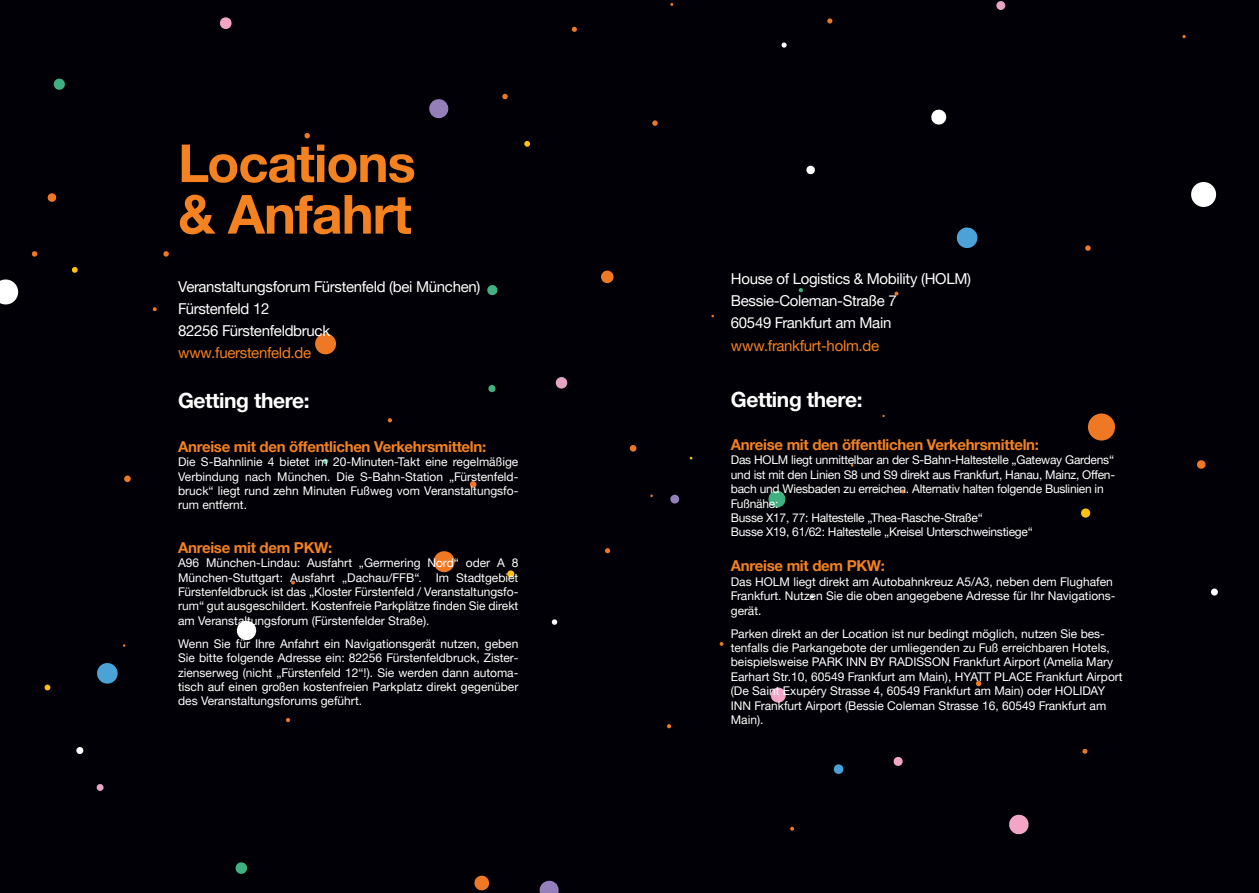
<style>
.page{position:relative;width:1259px;height:893px;background:#000006}
.page>*{position:absolute;margin:0;border:0;box-sizing:border-box;transform-origin:0 0}
.t1{font:700 54px "Helvetica Neue";letter-spacing:-.02em;color:#f58220}
.t2{font:700 52.5px "Helvetica Neue";letter-spacing:-.02em;color:#f58220}
.Aufzählung{font:700 21px "Helvetica Neue";letter-spacing:-.02em;color:#fff}
.Aufzählung-2{font:15px "Helvetica Neue";letter-spacing:-.02em;color:#fff}
.t3{font:700 15px "Helvetica Neue";letter-spacing:-.02em;color:#f58220}
.Aufzählung-3{font:15px "Helvetica Neue";letter-spacing:-.02em;color:#f58220}
.t4{font:12px/14.4px "Helvetica Neue";color:#fff;text-align:justify}
.t5{font:12px/14.4px "Helvetica Neue";letter-spacing:-.02em;color:#fff}
</style>
<div class="page">
<svg style="left:97px;top:663px;width:21px;height:21px"></svg>
<svg style="left:32px;top:251px;width:5px;height:6px"></svg>
<svg style="left:304px;top:133px;width:6px;height:6px"></svg>
<div style="left:1081px;top:508px;width:9px;height:10px;background:#fbc211;border-radius:50%"></div>
<svg style="left:44px;top:684px;width:7px;height:7px"></svg>
<svg style="left:0;top:279px;width:19px;height:26px"></svg>
<svg style="left:53px;top:78px;width:12px;height:12px"></svg>
<svg style="left:163px;top:251px;width:6px;height:6px"></svg>
<svg style="left:71px;top:267px;width:7px;height:6px"></svg>
<svg style="left:1197px;top:460px;width:9px;height:9px"></svg>
<svg style="left:235px;top:862px;width:13px;height:12px"></svg>
<svg style="left:47px;top:193px;width:10px;height:9px"></svg>
<svg style="left:219px;top:17px;width:13px;height:12px"></svg>
<div style="left:1087px;top:413px;width:28px;height:28px;background:#ee7823;border-radius:50%"></div>
<svg style="left:76px;top:747px;width:8px;height:7px"></svg>
<svg style="left:956px;top:227px;width:22px;height:21px"></svg>
<svg style="left:1211px;top:588px;width:7px;height:8px"></svg>
<svg style="left:976px;top:681px;width:5px;height:5px"></svg>
<svg style="left:539px;top:880px;width:20px;height:13px"></svg>
<svg style="left:806px;top:165px;width:9px;height:10px"></svg>
<svg style="left:652px;top:120px;width:6px;height:6px"></svg>
<svg style="left:474px;top:875px;width:16px;height:16px"></svg>
<svg style="left:1191px;top:182px;width:26px;height:25px"></svg>
<svg style="left:429px;top:99px;width:20px;height:20px"></svg>
<svg style="left:524px;top:141px;width:6px;height:6px"></svg>
<svg style="left:502px;top:94px;width:6px;height:5px"></svg>
<svg style="left:1009px;top:814px;width:20px;height:21px"></svg>
<svg style="left:1082px;top:748px;width:5px;height:6px"></svg>
<svg style="left:781px;top:42px;width:6px;height:6px"></svg>
<svg style="left:790px;top:826px;width:4px;height:5px"></svg>
<svg style="left:931px;top:109px;width:16px;height:16px"></svg>
<div style="left:996px;top:1px;width:9px;height:9px;background:#e4a4c4;border-radius:50%"></div>
<svg style="left:827px;top:18px;width:5px;height:6px"></svg>
<svg style="left:571px;top:27px;width:6px;height:5px"></svg>
<svg style="left:1085px;top:245px;width:5px;height:6px"></svg>
<div style="left:507px;top:570px;width:7px;height:8px;background:#fbc211;border-radius:50%"></div>
<svg style="left:469px;top:481px;width:8px;height:7px"></svg>
<div style="left:433px;top:551px;width:22px;height:21px;background:#ee7823;border-radius:50%"></div>
<svg style="left:551px;top:619px;width:6px;height:6px"></svg>
<svg style="left:667px;top:724px;width:4px;height:4px"></svg>
<svg style="left:488px;top:385px;width:8px;height:8px"></svg>
<svg style="left:605px;top:548px;width:5px;height:6px"></svg>
<svg style="left:236px;top:620px;width:21px;height:21px"></svg>
<svg style="left:770px;top:687px;width:16px;height:16px"></svg>
<svg style="left:388px;top:418px;width:4px;height:4px"></svg>
<svg style="left:719px;top:642px;width:4px;height:4px"></svg>
<svg style="left:323px;top:458px;width:6px;height:6px"></svg>
<svg style="left:291px;top:580px;width:4px;height:5px"></svg>
<svg style="left:555px;top:377px;width:13px;height:12px"></svg>
<div style="left:124px;top:475px;width:7px;height:7px;background:#ee7823;border-radius:50%"></div>
<svg style="left:629px;top:445px;width:8px;height:7px"></svg>
<svg style="left:768px;top:490px;width:18px;height:18px"></svg>
<div style="left:315px;top:333px;width:21px;height:21px;background:#ee7823;border-radius:50%"></div>
<svg style="left:833px;top:764px;width:11px;height:10px"></svg>
<svg style="left:810px;top:595px;width:4px;height:4px"></svg>
<svg style="left:798px;top:288px;width:5px;height:5px"></svg>
<svg style="left:670px;top:494px;width:9px;height:10px"></svg>
<svg style="left:893px;top:756px;width:10px;height:10px"></svg>
<div style="left:96px;top:784px;width:8px;height:7px;background:#e4a4c4;border-radius:50%"></div>
<svg style="left:894px;top:291px;width:4px;height:5px"></svg>
<svg style="left:152px;top:307px;width:5px;height:4px"></svg>
<svg style="left:487px;top:285px;width:11px;height:11px"></svg>
<div style="left:601px;top:270px;width:12px;height:13px;background:#ee7823;border-radius:50%"></div>
<svg style="left:900px;top:489px;width:5px;height:5px"></svg>
<svg style="left:286px;top:718px;width:4px;height:4px"></svg>
<p class="t2" style="left:178px;top:131px;width:239px">Locations</p>
<p class="t1" style="left:178px;top:181px;width:235px">&amp; Anfahrt</p>
<p class="Aufzählung-2" style="left:178px;top:277px;width:304px">Veranstaltungsforum Fürstenfeld (bei München)</p>
<p class="Aufzählung-2" style="left:178px;top:299px;width:93px">Fürstenfeld 12</p>
<p class="Aufzählung-2" style="left:178px;top:321px;width:154px">82256 Fürstenfeldbruck</p>
<p class="Aufzählung-3" style="left:178px;top:344px;width:134px">www.fuerstenfeld.de</p>
<p class="Aufzählung" style="left:178px;top:388px;width:133px">Getting there:</p>
<p class="t3" style="left:178px;top:437px;width:310px">Anreise mit den öffentlichen Verkehrsmitteln:</p>
<p class="t4" style="left:178px;top:455px;width:342px">Die S-Bahnlinie 4 bietet im 20-Minuten-Takt eine regelmäßige Verbindung nach München. Die S-Bahn-Station „Fürstenfeld&shy;bruck“ liegt rund zehn Minuten Fußweg vom Veranstaltungsfo&shy;rum entfernt.</p>
<p class="t3" style="left:178px;top:538px;width:156px">Anreise mit dem PKW:</p>
<p class="t4" style="left:178px;top:556px;width:342px">A96 München-Lindau: Ausfahrt „Germering Nord“ oder A 8<br>München-Stuttgart: Ausfahrt „Dachau/FFB“. Im Stadtgebiet Fürstenfeldbruck ist das „Kloster Fürstenfeld / Veranstaltungsfo&shy;rum“ gut ausgeschildert. Kostenfreie Parkplätze finden Sie direkt am Veranstaltungsforum (Fürstenfelder Straße).</p>
<p class="t4" style="left:178px;top:636px;width:342px">Wenn Sie für Ihre Anfahrt ein Navigationsgerät nutzen, geben Sie bitte folgende Adresse ein: 82256 Fürstenfeldbruck, Zister&shy;zienserweg (nicht „Fürstenfeld 12“!). Sie werden dann automa&shy;tisch auf einen großen kostenfreien Parkplatz direkt gegenüber des Veranstaltungsforums geführt.</p>
<p class="Aufzählung-2" style="left:731px;top:269px;width:242px">House of Logistics &amp; Mobility (HOLM)</p>
<p class="Aufzählung-2" style="left:731px;top:291px;width:167px">Bessie-Coleman-Straße 7</p>
<p class="Aufzählung-2" style="left:731px;top:314px;width:162px">60549 Frankfurt am Main</p>
<p class="Aufzählung-3" style="left:731px;top:336px;width:150px">www.frankfurt-holm.de</p>
<p class="Aufzählung" style="left:731px;top:386px;width:133px">Getting there:</p>
<p class="t3" style="left:731px;top:435px;width:310px">Anreise mit den öffentlichen Verkehrsmitteln:</p>
<p class="t5" style="left:731px;top:453px;width:386px">Das HOLM liegt unmittelbar an der S-Bahn-Haltestelle „Gateway Gardens“ und ist mit den Linien S8 und S9 direkt aus Frankfurt, Hanau, Mainz, Offen&shy;bach und Wiesbaden zu erreichen. Alternativ halten folgende Buslinien in Fußnähe:<br>Busse X17, 77: Haltestelle „Thea-Rasche-Straße“<br>Busse X19, 61/62: Haltestelle „Kreisel Unterschweinstiege“</p>
<p class="t3" style="left:731px;top:557px;width:156px">Anreise mit dem PKW:</p>
<p class="t4" style="left:731px;top:574px;width:386px;text-align:left">Das HOLM liegt direkt am Autobahnkreuz A5/A3, neben dem Flughafen<br>Frankfurt. Nutzen Sie die oben angegebene Adresse für Ihr Navigations&shy;gerät.</p>
<p class="t4" style="left:731px;top:626px;width:393px;text-align:left">Parken direkt an der Location ist nur bedingt möglich, nutzen Sie bes&shy;tenfalls die Parkangebote der umliegenden zu Fuß erreichbaren Hotels, beispielsweise PARK INN BY RADISSON Frankfurt Airport (Amelia Mary Earhart Str.10, 60549 Frankfurt am Main), HYATT PLACE Frankfurt Airport (De Saint Exupéry Strasse 4, 60549 Frankfurt am Main) oder HOLIDAY INN Frankfurt Airport (Bessie Coleman Strasse 16, 60549 Frankfurt am Main).</p>
</div>
